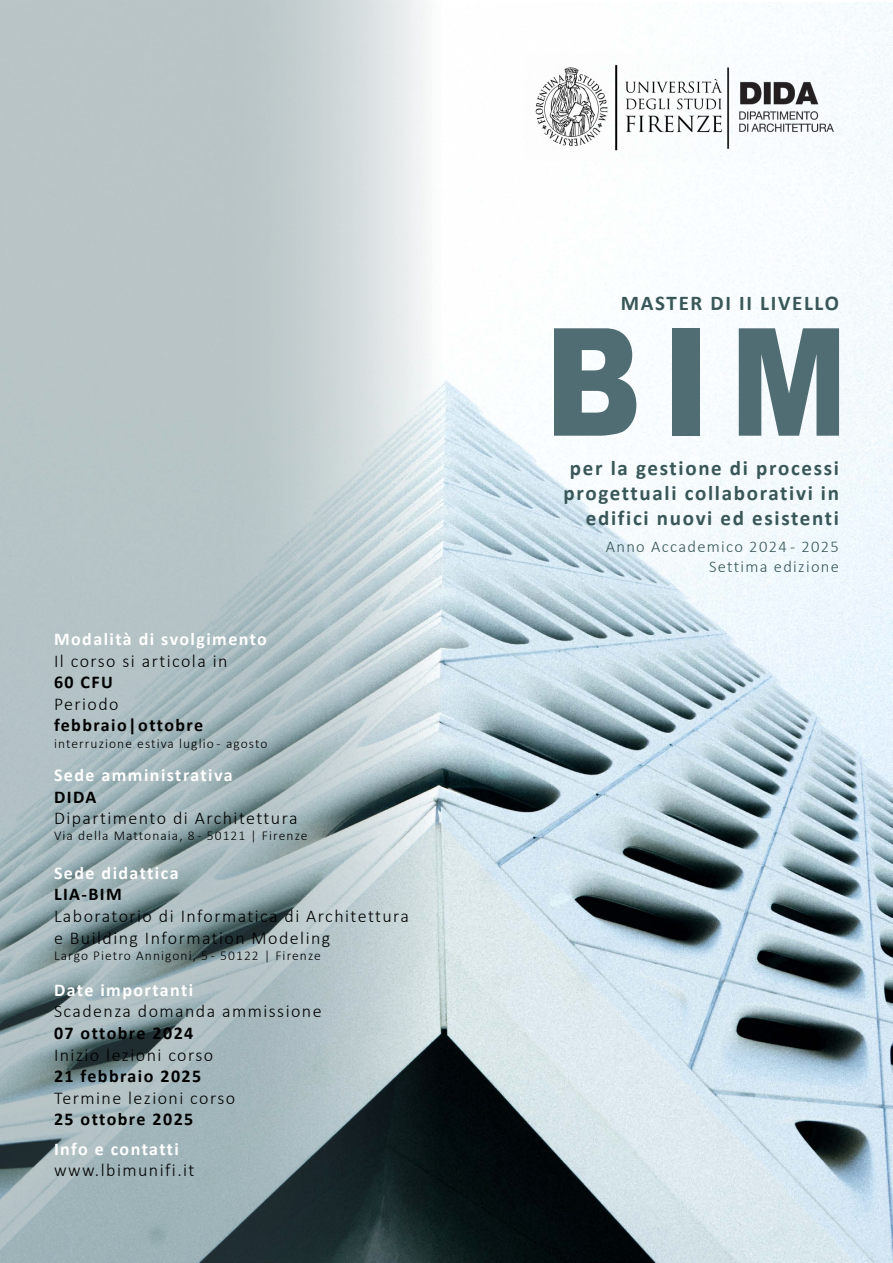
<style>
.page{position:relative;width:893px;height:1263px;background:#fff}
.page>*{position:absolute;margin:0;border:0;box-sizing:border-box;transform-origin:0 0}
.t1{font:900 150px "Arial";color:#4f6d72;scale:.83 1}
.t2{font:700 21px/25.2px "Calibri";letter-spacing:.08em;color:#395658;text-align:right}
.t3{font:300 18px/21.6px "Calibri";letter-spacing:.08em;color:#000}
.t4{font:700 18px "Calibri";letter-spacing:.08em;color:#fff}
.t5{font:700 18px "Calibri";letter-spacing:.08em;color:#000}
.t6{font:300 16.5px/19.8px "Calibri";letter-spacing:.08em;color:#395658;text-align:right}
.t7{font:300 13.5px "Calibri";letter-spacing:.08em;color:#000}
</style>
<div class="page">
<img style="left:440px;top:2px;width:453px;height:1261px">
<svg style="left:0;top:0;width:440px;height:1263px;background:#acbbbe"></svg>
<img style="left:525px;top:54px;width:314px;height:106px">
<p class="t4" style="left:54px;top:626px;width:214px">Modalità di svolgimento</p>
<p class="t3" style="left:54px;top:650px;width:175px">Il corso si articola in</p>
<p class="t5" style="left:54px;top:669px;width:61px">60 CFU</p>
<p class="t3" style="left:54px;top:693px;width:66px">Periodo</p>
<p class="t5" style="left:54px;top:713px;width:151px">febbraio|ottobre</p>
<p class="t7" style="left:54px;top:735px;width:215px">interruzione estiva luglio - agosto</p>
<p class="t4" style="left:54px;top:762px;width:180px">Sede amministrativa</p>
<p class="t5" style="left:54px;top:784px;width:44px">DIDA</p>
<p class="t3" style="left:54px;top:807px;width:245px">Dipartimento di Architettura</p>
<p class="t7" style="left:54px;top:828px;width:255px">Via della Mattonaia, 8 - 50121 | Firenze</p>
<p class="t4" style="left:54px;top:860px;width:126px">Sede didattica</p>
<p class="t5" style="left:54px;top:882px;width:69px">LIA-BIM</p>
<p class="t3" style="left:54px;top:905px;width:357px">Laboratorio di Informatica di Architettura e Building Information Modeling</p>
<p class="t7" style="left:54px;top:947px;width:268px">Largo Pietro Annigoni, 5 - 50122 | Firenze</p>
<p class="t4" style="left:54px;top:977px;width:141px">Date importanti</p>
<p class="t3" style="left:54px;top:1000px;width:269px">Scadenza domanda ammissione</p>
<p class="t5" style="left:54px;top:1020px;width:141px">07 ottobre 2024</p>
<p class="t3" style="left:54px;top:1044px;width:161px">Inizio lezioni corso</p>
<p class="t5" style="left:54px;top:1063px;width:149px">21 febbraio 2025</p>
<p class="t3" style="left:54px;top:1087px;width:183px">Termine lezioni corso</p>
<p class="t5" style="left:54px;top:1107px;width:141px">25 ottobre 2025</p>
<p class="t4" style="left:54px;top:1136px;width:126px">Info e contatti</p>
<p class="t3" style="left:54px;top:1159px;width:142px">www.lbimunifi.it</p>
<p class="t2" style="left:621px;top:290px;width:220px">MASTER DI II LIVELLO</p>
<h1 class="t1" style="left:545px;top:273px;width:366px">BIM</h1>
<p class="t2" style="left:564px;top:455px;width:277px">per la gestione di processi progettuali collaborativi in edifici nuovi ed esistenti</p>
<p class="t6" style="left:606px;top:537px;width:235px">Anno Accademico 2024 - 2025<br>Settima edizione</p>
</div>
